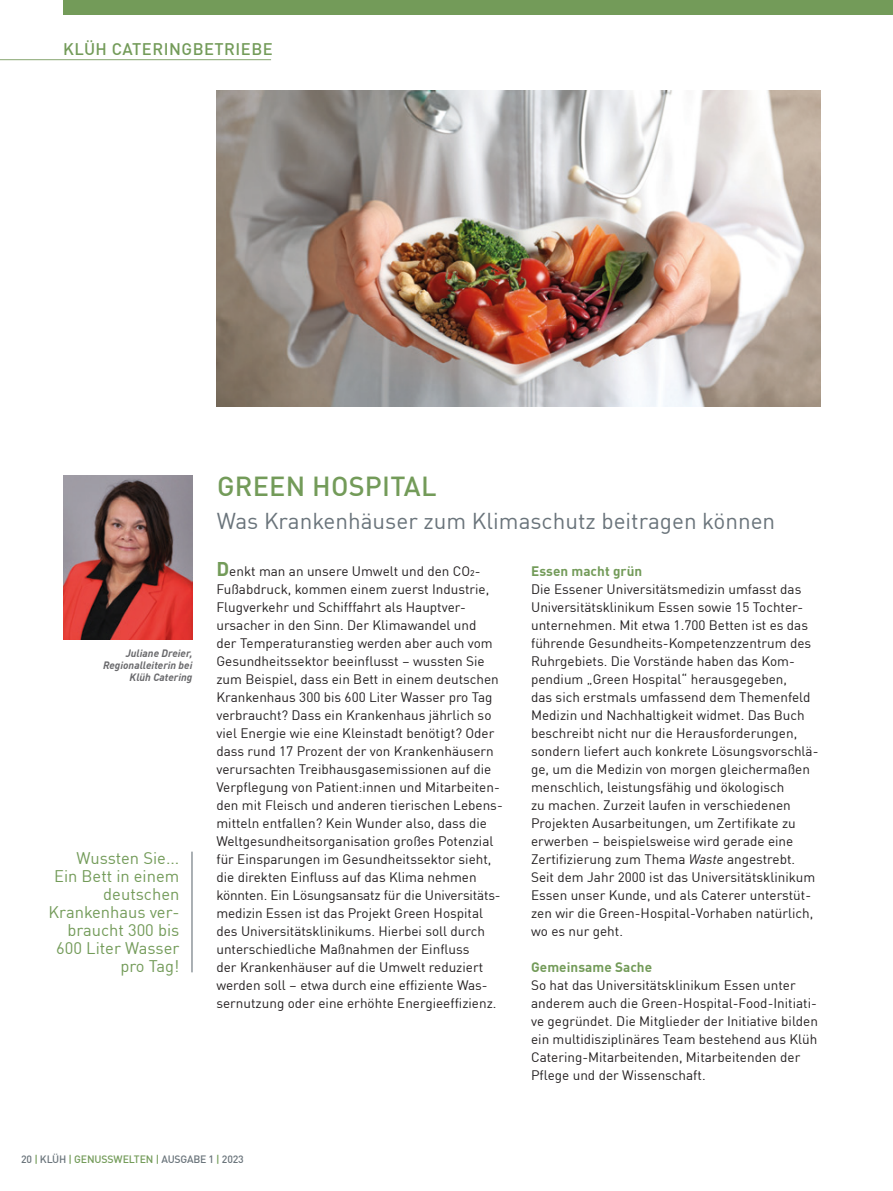
<style>
.page{position:relative;width:893px;height:1191px;background:#fff}
.page>*{position:absolute;margin:0;border:0;box-sizing:border-box;transform-origin:0 0}
.t1{font:500 27px "DINOT";letter-spacing:.01em;color:#739b59}
.t2{font:22.5px "DINOT";color:#6a747b}
.t3{font:16.5px/18px "DINOT";color:#739b59;text-align:right}
.t4{font:500 16.5px "DINOT";letter-spacing:.03em;color:#739b59}
.t5{font:13.5px/18px "DINOT";color:#231f20}
.t6{font:700 13.5px "DINOT";letter-spacing:.005em;color:#739b59}
.t7{font:italic 700 10.5px/12px "DINOT";color:#69696c;text-align:right}
.t8{font:500 10.5px "DINOT";letter-spacing:-.02em;color:#6a747b}
.s1{font-weight:700;font-size:19.5px;color:#739b59}
.s2{font-style:italic}
.s3{color:#739b59}
</style>
<div class="page">
<div style="left:63px;top:0;width:830px;height:14px;background:#739b59"></div>
<img style="left:217px;top:90px;width:604px;height:317px">
<hr style="left:191px;top:851px;width:2px;height:121px;background:#6a747b">
<img style="left:63px;top:475px;width:129px;height:165px">
<hr style="left:0;top:59px;width:271px;height:1px;background:#95b081">
<p class="t4" style="left:63px;top:36px;width:211px">KLÜH CATERINGBETRIEBE</p>
<h1 class="t1" style="left:217px;top:466px;width:221px">GREEN HOSPITAL</h1>
<p class="t7" style="left:103px;top:646px;width:91px">Juliane Dreier,<br>Regionalleiterin bei<br>Klüh Catering</p>
<p class="t3" style="left:49px;top:848px;width:132px">Wussten Sie...<br>Ein Bett in einem deutschen<br>Krankenhaus ver&shy;braucht 300 bis<br>600 Liter Wasser pro Tag!</p>
<h2 class="t2" style="left:217px;top:504px;width:560px">Was Krankenhäuser zum Klimaschutz beitragen können</h2>
<p class="t5" style="left:216px;top:561px;width:288px"><span class="s1">D</span>enkt man an unsere Umwelt und den CO2- Fußabdruck, kommen einem zuerst Industrie, Flugverkehr und Schifffahrt als Hauptver&shy;ursacher in den Sinn. Der Klimawandel und<br>der Temperaturanstieg werden aber auch vom Gesundheitssektor beeinflusst – wussten Sie zum Beispiel, dass ein Bett in einem deutschen Krankenhaus 300 bis 600 Liter Wasser pro Tag verbraucht? Dass ein Krankenhaus jährlich so viel Energie wie eine Kleinstadt benötigt? Oder dass rund 17 Prozent der von Krankenhäusern verursachten Treibhausgasemissionen auf die Verpflegung von Patient:innen und Mitarbeiten&shy;den mit Fleisch und anderen tierischen Lebens&shy;mitteln entfallen? Kein Wunder also, dass die Weltgesundheitsorganisation großes Potenzial für Einsparungen im Gesundheitssektor sieht, die direkten Einfluss auf das Klima nehmen könnten. Ein Lösungsansatz für die Universitäts&shy;medizin Essen ist das Projekt Green Hospital des Universitätsklinikums. Hierbei soll durch unterschiedliche Maßnahmen der Einfluss<br>der Krankenhäuser auf die Umwelt reduziert werden soll – etwa durch eine effiziente Was&shy;sernutzung oder eine erhöhte Energieeffizienz.</p>
<p class="t6" style="left:531px;top:561px;width:113px">Essen macht grün</p>
<p class="t5" style="left:531px;top:579px;width:289px">Die Essener Universitätsmedizin umfasst das Universitätsklinikum Essen sowie 15 Tochter&shy;unternehmen. Mit etwa 1.700 Betten ist es das führende Gesundheits-Kompetenzzentrum des Ruhrgebiets. Die Vorstände haben das Kom&shy;pendium „Green Hospital“ herausgegeben,<br>das sich erstmals umfassend dem Themenfeld Medizin und Nachhaltigkeit widmet. Das Buch beschreibt nicht nur die Herausforderungen, sondern liefert auch konkrete Lösungsvorschlä&shy;ge, um die Medizin von morgen gleichermaßen menschlich, leistungsfähig und ökologisch<br>zu machen. Zurzeit laufen in verschiedenen Projekten Ausarbeitungen, um Zertifikate zu erwerben – beispielsweise wird gerade eine Zertifizierung zum Thema <span class="s2">Waste</span> angestrebt.<br>Seit dem Jahr 2000 ist das Universitätsklinikum Essen unser Kunde, und als Caterer unterstüt&shy;zen wir die Green-Hospital-Vorhaben natürlich, wo es nur geht.</p>
<p class="t6" style="left:531px;top:956px;width:123px">Gemeinsame Sache</p>
<p class="t5" style="left:531px;top:975px;width:288px">So hat das Universitätsklinikum Essen unter anderem auch die Green-Hospital-Food-Initiati&shy;ve gegründet. Die Mitglieder der Initiative bilden ein multidisziplinäres Team bestehend aus Klüh Catering-Mitarbeitenden, Mitarbeitenden der Pflege und der Wissenschaft.</p>
<p class="t8" style="left:21px;top:1151px;width:224px">20 <span class="s3">|</span> KLÜH <span class="s3">| GENUSSWELTEN |</span> AUSGABE 1 <span class="s3">|</span> 2023</p>
</div>
